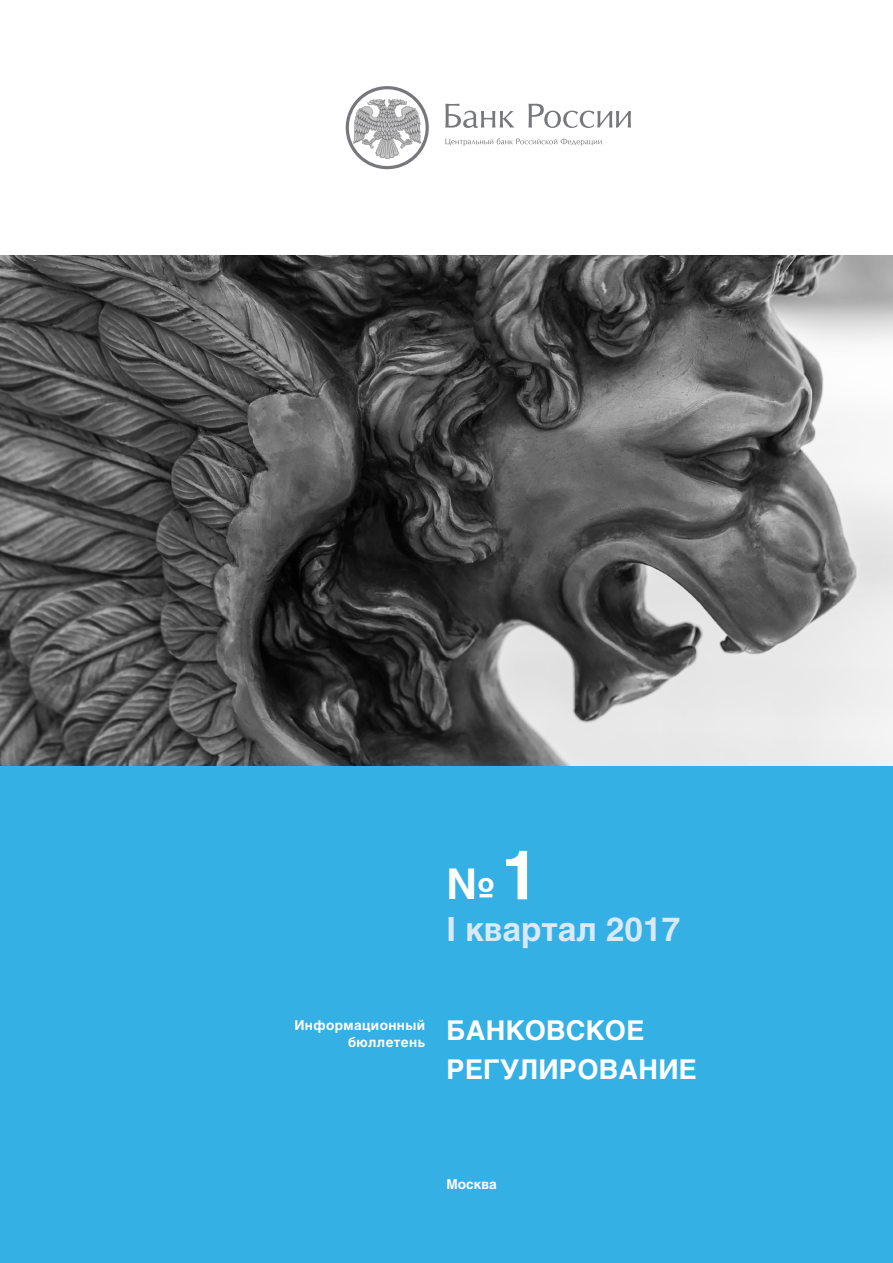
<style>
.page{position:relative;width:893px;height:1263px;background:#fff}
.page>*{position:absolute;margin:0;border:0;box-sizing:border-box;transform-origin:0 0}
.t1{font:700 42px "Helios";color:#fff}
.t2{font:700 33px "Helios";color:#d8eaf8}
.t3{font:700 27px/39px "Helios";letter-spacing:.01em;color:#fff}
.t4{font:700 13.5px/16.2px "Helios";letter-spacing:.03em;color:#fff;text-align:right}
.s1{font-size:67.5px}
</style>
<div class="page">
<div style="left:0;top:765px;width:893px;height:498px;background:#35b0e5"></div>
<img style="left:0;top:255px;width:893px;height:510px">
<svg style="left:445px;top:104px;width:69px;height:24px"></svg>
<svg style="left:529px;top:104px;width:102px;height:24px"></svg>
<svg style="left:445px;top:138px;width:157px;height:8px"></svg>
<svg style="left:346px;top:86px;width:83px;height:83px"></svg>
<h1 class="t1" style="left:446px;top:857px;width:94px">№<span class="s1">1</span></h1>
<h2 class="t2" style="left:446px;top:908px;width:235px">I квартал 2017</h2>
<p class="t4" style="left:294px;top:1017px;width:132px">Информационный бюллетень</p>
<h3 class="t3" style="left:447px;top:1010px;width:252px">Банковское регулирование</h3>
<p class="t4" style="left:446px;top:1176px;width:52px">Москва</p>
</div>
